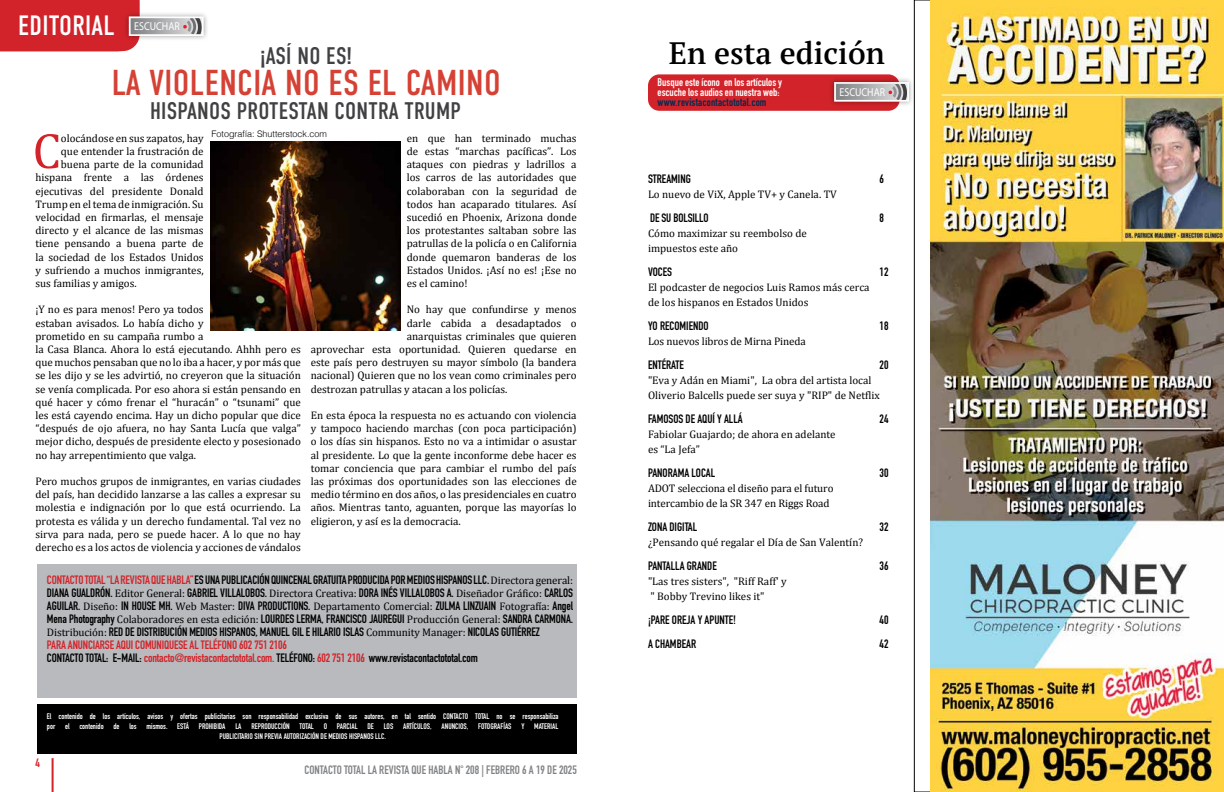
<style>
.page{position:relative;width:1224px;height:792px;background:#fff}
.page>*{position:absolute;margin:0;border:0;box-sizing:border-box;transform-origin:0 0}
.t1{font:50.6px "Cambria";color:#d2232a}
.t2{font:36px "DIN Condensed";letter-spacing:.01em;color:#d54134}
.t3{font:600 31px "PT Serif Pro";color:#000}
.t4{font:28px "DIN Condensed";letter-spacing:.01em;color:#fff}
.t5{font:24px "DIN Condensed";letter-spacing:.01em;color:#414042}
.t6{font:700 12px/13px "DIN Condensed";letter-spacing:-.01em;color:#000}
.t7{font:700 12px "DIN Condensed";color:#808285}
.t8{font:700 12px "DIN Condensed";color:#d2232a}
.t9{font:11.4px "Myriad Pro";color:#fff;scale:.86 1}
.t10{font:11px/13.2px "Cambria";color:#000}
.t11{font:700 11px/10px "DIN Condensed";color:#fff}
.t12{font:700 11px "DIN Condensed";letter-spacing:.02em;color:#002a50}
.t13{font:300 9px "Helvetica";color:#000}
.t14{font:700 8px/9.6px "DIN Condensed";color:#fff;text-align:center}
.s1{color:#d2232a}
.s2{font-family:"Cambria";font-weight:400;font-size:11px}
</style>
<div class="page">
<hr style="left:52px;top:758px;width:2px;height:34px;background:#d2232a">
<div style="left:648px;top:74px;width:252px;height:37px;background:#d2232a;border-radius:11px"></div>
<div style="left:37px;top:704px;width:540px;height:50px;background:#000"></div>
<div style="left:37px;top:564px;width:540px;height:133px;background:#b8babd"></div>
<div style="left:123px;top:11px;width:86px;height:31px;background:#000;opacity:.39"></div>
<svg style="left:0;top:0;width:202px;height:51px"></svg>
<div style="left:129px;top:16px;width:75px;height:20px;border:2px solid #fff"></div>
<div style="left:829px;top:77px;width:85px;height:30px;background:#000;opacity:.39"></div>
<svg style="left:837px;top:85px;width:69px;height:14px"></svg>
<div style="left:834px;top:82px;width:75px;height:20px;border:2px solid #fff"></div>
<svg style="left:210px;top:141px;width:1px;height:190px"></svg>
<img style="left:211px;top:141px;width:190px;height:190px">
<img style="left:930px;top:8px;width:294px;height:784px">
<h3 class="t4" style="left:18px;top:10px;width:98px">EDITORIAL</h3>
<p class="t9" style="left:134px;top:20px;width:54px">ESCUCHAR</p>
<h3 class="t5" style="left:261px;top:42px;width:93px">¡ASÍ NO ES!</h3>
<h2 class="t2" style="left:112px;top:63px;width:390px">LA VIOLENCIA NO ES EL CAMINO</h2>
<h3 class="t5" style="left:150px;top:97px;width:312px">HISPANOS PROTESTAN CONTRA TRUMP</h3>
<p class="t13" style="left:212px;top:127px;width:117px">Fotografía: Shutterstock.com</p>
<h1 class="t1" style="left:33px;top:120px;width:30px">C</h1>
<p class="t10" style="left:61px;top:131px;width:144px">olocándose en sus zapatos, hay</p>
<p class="t10" style="left:407px;top:131px;width:171px;text-align:justify">en que han terminado muchas de estas “marchas pacíficas”. Los ataques con piedras y ladrillos a los carros de las autoridades que colaboraban con la seguridad de todos han acaparado titulares. Así sucedió en Phoenix, Arizona donde los protestantes saltaban sobre las patrullas de la policía o en California donde quemaron banderas de los Estados Unidos. ¡Así no es! ¡Ese no es el camino!</p>
<p class="t10" style="left:407px;top:303px;width:171px">No hay que confundirse y menos</p>
<p class="t10" style="left:407px;top:316px;width:171px">darle cabida a desadaptados o</p>
<p class="t10" style="left:407px;top:329px;width:171px">anarquistas criminales que quieren</p>
<p class="t10" style="left:311px;top:343px;width:268px">aprovechar esta oportunidad. Quieren quedarse en</p>
<p class="t10" style="left:311px;top:356px;width:267px">este país pero destruyen su mayor símbolo (la bandera</p>
<p class="t10" style="left:311px;top:369px;width:268px">nacional) Quieren que no los vean como criminales pero</p>
<p class="t10" style="left:311px;top:382px;width:198px">destrozan patrullas y atacan a los policías.</p>
<p class="t10" style="left:311px;top:409px;width:268px;text-align:justify">En esta época la respuesta no es actuando con violencia y tampoco haciendo marchas (con poca participación) o los días sin hispanos. Esto no va a intimidar o asustar al presidente. Lo que la gente inconforme debe hacer es tomar conciencia que para cambiar el rumbo del país las próximas dos oportunidades son las elecciones de medio término en dos años, o las presidenciales en cuatro años. Mientras tanto, aguanten, porque las mayorías lo eligieron, y así es la democracia.</p>
<p class="t10" style="left:61px;top:145px;width:144px">que entender la frustración de</p>
<p class="t10" style="left:61px;top:158px;width:144px">buena parte de la comunidad</p>
<p class="t10" style="left:35px;top:171px;width:170px">hispana frente a las órdenes</p>
<p class="t10" style="left:35px;top:184px;width:170px">ejecutivas del presidente Donald</p>
<p class="t10" style="left:35px;top:197px;width:170px">Trump en el tema de inmigración. Su</p>
<p class="t10" style="left:35px;top:211px;width:170px">velocidad en firmarlas, el mensaje</p>
<p class="t10" style="left:35px;top:224px;width:170px">directo y el alcance de las mismas</p>
<p class="t10" style="left:35px;top:237px;width:170px">tiene pensando a buena parte de</p>
<p class="t10" style="left:35px;top:250px;width:170px">la sociedad de los Estados Unidos</p>
<p class="t10" style="left:35px;top:263px;width:170px">y sufriendo a muchos inmigrantes,</p>
<p class="t10" style="left:35px;top:277px;width:103px">sus familias y amigos.</p>
<p class="t10" style="left:35px;top:303px;width:267px">¡Y no es para menos! Pero ya todos<br>estaban avisados. Lo había dicho y<br>prometido en su campaña rumbo a<br>la Casa Blanca. Ahora lo está ejecutando. Ahhh pero es que muchos pensaban que no lo iba a hacer, y por más que se les dijo y se les advirtió, no creyeron que la situación se venía complicada. Por eso ahora si están pensando en qué hacer y cómo frenar el “huracán” o “tsunami” que les está cayendo encima. Hay un dicho popular que dice “después de ojo afuera, no hay Santa Lucía que valga” mejor dicho, después de presidente electo y posesionado no hay arrepentimiento que valga.</p>
<p class="t10" style="left:35px;top:475px;width:267px;text-align:justify">Pero muchos grupos de inmigrantes, en varias ciudades del país, han decidido lanzarse a las calles a expresar su molestia e indignación por lo que está ocurriendo. La protesta es válida y un derecho fundamental. Tal vez no sirva para nada, pero se puede hacer. A lo que no hay derecho es a los actos de violencia y acciones de vándalos</p>
<p class="t6" style="left:47px;top:573px;width:528px"><span class="s1">CONTACTO TOTAL “LA REVISTA QUE HABLA”</span> ES UNA PUBLICACIÓN QUINCENAL GRATUITA PRODUCIDA POR MEDIOS HISPANOS LLC. <span class="s2">Directora general:<br></span>DIANA GUALDRÓN. <span class="s2">Editor General:</span> GABRIEL VILLALOBOS. <span class="s2">Directora Creativa:</span> DORA INÉS VILLALOBOS A. <span class="s2">Diseñador Gráfico:</span> CARLOS AGUILAR. <span class="s2">Diseño:</span> IN HOUSE MH. <span class="s2">Web Master:</span> DIVA PRODUCTIONS. <span class="s2">Departamento Comercial:</span> ZULMA LINZUAIN <span class="s2">Fotografía:</span> Angel Mena Photography <span class="s2">Colaboradores en esta edición:</span> LOURDES LERMA, FRANCISCO JAUREGUI <span class="s2">Producción General:</span> SANDRA CARMONA.<br><span class="s2">Distribución:</span> RED DE DISTRIBUCIÓN MEDIOS HISPANOS, MANUEL GIL E HILARIO ISLAS <span class="s2">Community Manager:</span> NICOLAS GUTIÉRREZ<br><span class="s1">PARA ANUNCIARSE AQUI COMUNIQUESE AL TELÉFONO 602 751 2106<br></span>CONTACTO TOTAL: E-MAIL: <span class="s1">contacto@revistacontactototal.com.</span> TELÉFONO: <span class="s1">602 751 2106</span> www.revistacontactototal.com</p>
<p class="t14" style="left:47px;top:712px;width:513px">El contenido de los artículos, avisos y ofertas publicitarias son responsabilidad exclusiva de sus autores, en tal sentido CONTACTO TOTAL no se responsabiliza por el contenido de los mismos. ESTÁ PROHIBIDA LA REPRODUCCIÓN TOTAL O PARCIAL DE LOS ARTÍCULOS, ANUNCIOS, FOTOGRAFÍAS Y MATERIAL<br>PUBLICITARIO SIN PREVIA AUTORIZACIÓN DE MEDIOS HISPANOS LLC.</p>
<p class="t8" style="left:35px;top:754px;width:6px">4</p>
<p class="t7" style="left:304px;top:762px;width:274px">CONTACTO TOTAL LA REVISTA QUE HABLA N° 208 | FEBRERO 6 A 19 DE 2025</p>
<h3 class="t3" style="left:669px;top:32px;width:218px">En esta edición</h3>
<p class="t11" style="left:658px;top:77px;width:126px">Busque este ícono en los artículos y escuche los audios en nuestra web:</p>
<p class="t12" style="left:658px;top:95px;width:110px">www.revistacontactototal.com</p>
<p class="t9" style="left:840px;top:85px;width:54px">ESCUCHAR</p>
<p class="t6" style="left:648px;top:172px;width:44px">STREAMING</p>
<p class="t6" style="left:880px;top:172px;width:6px">6</p>
<p class="t10" style="left:648px;top:188px;width:190px">Lo nuevo de ViX, Apple TV+ y Canela. TV</p>
<p class="t6" style="left:650px;top:211px;width:60px">DE SU BOLSILLO</p>
<p class="t6" style="left:880px;top:211px;width:6px">8</p>
<p class="t10" style="left:648px;top:226px;width:160px;line-height:15px">Cómo maximizar su reembolso de impuestos este año</p>
<p class="t6" style="left:648px;top:265px;width:26px">VOCES</p>
<p class="t6" style="left:880px;top:265px;width:10px">12</p>
<p class="t10" style="left:648px;top:280px;width:223px;line-height:15px">El podcaster de negocios Luis Ramos más cerca de los hispanos en Estados Unidos</p>
<p class="t6" style="left:648px;top:319px;width:62px">YO RECOMIENDO</p>
<p class="t6" style="left:880px;top:319px;width:10px">18</p>
<p class="t10" style="left:648px;top:335px;width:159px">Los nuevos libros de Mirna Pineda</p>
<p class="t6" style="left:648px;top:358px;width:37px">ENTÉRATE</p>
<p class="t6" style="left:880px;top:358px;width:10px">20</p>
<p class="t10" style="left:648px;top:373px;width:233px;line-height:15px">"Eva y Adán en Miami", La obra del artista local<br>Oliverio Balcells puede ser suya y "RIP" de Netflix</p>
<p class="t6" style="left:648px;top:412px;width:96px">FAMOSOS DE AQUÍ Y ALLÁ</p>
<p class="t6" style="left:880px;top:412px;width:10px">24</p>
<p class="t10" style="left:648px;top:427px;width:189px;line-height:15px">Fabiolar Guajardo; de ahora en adelante es “La Jefa”</p>
<p class="t6" style="left:648px;top:466px;width:69px">PANORAMA LOCAL</p>
<p class="t6" style="left:880px;top:466px;width:10px">30</p>
<p class="t10" style="left:648px;top:481px;width:187px;line-height:15px">ADOT selecciona el diseño para el futuro intercambio de la SR 347 en Riggs Road</p>
<p class="t6" style="left:648px;top:520px;width:51px">ZONA DIGITAL</p>
<p class="t6" style="left:880px;top:520px;width:10px">32</p>
<p class="t10" style="left:648px;top:536px;width:217px">¿Pensando qué regalar el Día de San Valentín?</p>
<p class="t6" style="left:648px;top:559px;width:70px">PANTALLA GRANDE</p>
<p class="t6" style="left:880px;top:559px;width:10px">36</p>
<p class="t10" style="left:648px;top:574px;width:140px;line-height:15px">"Las tres sisters", "Riff Raff' y " Bobby Trevino likes it"</p>
<p class="t6" style="left:648px;top:613px;width:90px">¡PARE OREJA Y APUNTE!</p>
<p class="t6" style="left:880px;top:613px;width:10px">40</p>
<p class="t6" style="left:648px;top:637px;width:50px">A CHAMBEAR</p>
<p class="t6" style="left:880px;top:637px;width:10px">42</p>
</div>
